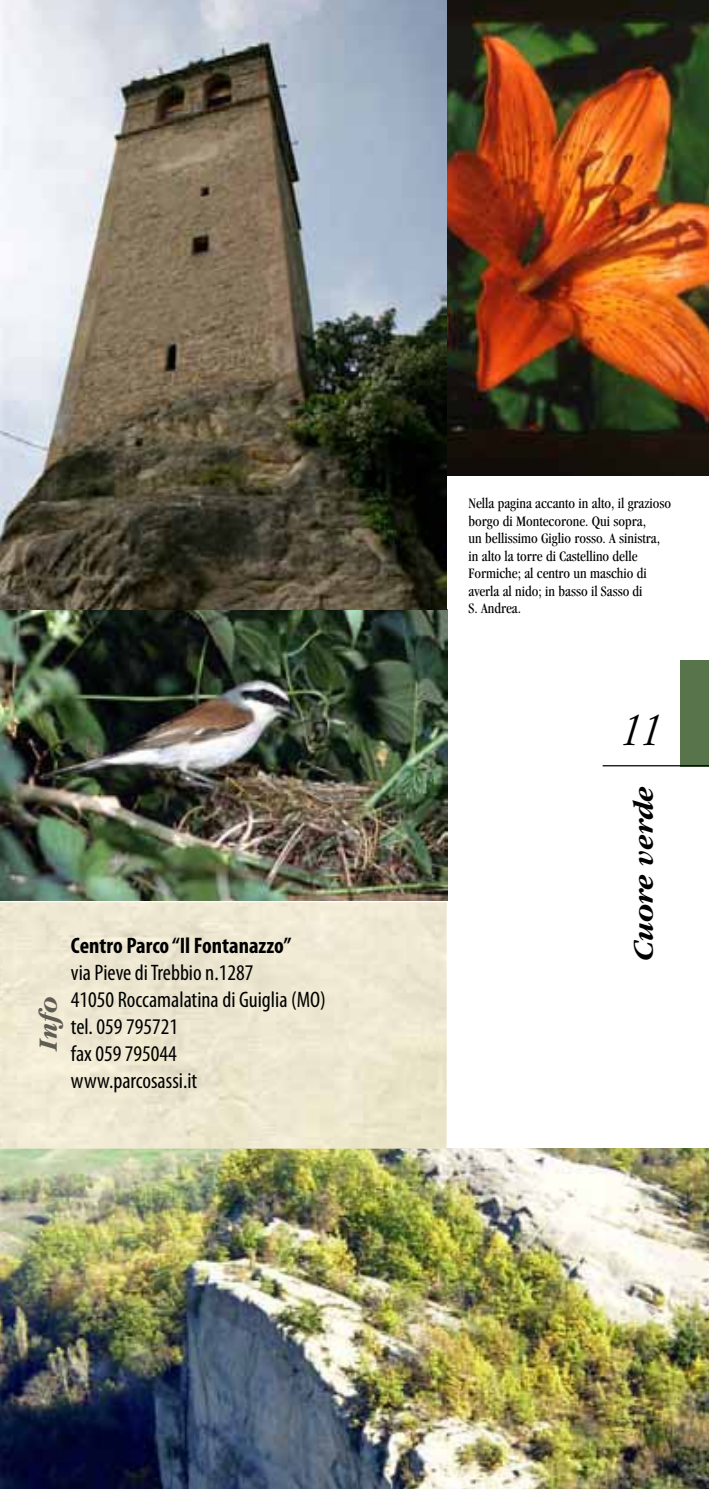
<style>
.page{position:relative;width:709px;height:1489px;background:#fff}
.page>*{position:absolute;margin:0;border:0;box-sizing:border-box;transform-origin:0 0}
.t1{font:italic 300 condensed 47.5px "Garamond";color:#000}
.t2{font:italic 700 30px "Garamond";letter-spacing:-.005em;color:#000}
.t3{font:italic 700 27.5px "Garamond";color:#5f5d54}
.t4{font:condensed 22.5px/27px "Myriad Pro";color:#000}
.t5{font:700 condensed 22.5px "Myriad Pro";color:#000}
.t6{font:condensed 15px/17.5px "Garamond";color:#000}
.s1{color:#5f5c54}
</style>
<div class="page">
<img style="left:447px;top:0;width:262px;height:475px">
<img style="left:0;top:1148px;width:709px;height:340px">
<img style="left:0;top:0;width:447px;height:900px">
<div style="left:680px;top:660px;width:29px;height:106px;background:#57744b"></div>
<hr style="left:602px;top:765px;width:107px;height:1px;background:#000">
<h3 class="t5" style="left:71px;top:936px;width:222px">Centro Parco “Il Fontanazzo”</h3>
<h3 class="t4" style="left:71px;top:960px;width:256px">via Pieve di Trebbio n.1287<br>41050 Roccamalatina di Guiglia (MO) tel. 059 795721<br>fax 059 795044<br>www.parcosassi.it</h3>
<h3 class="t3" style="left:38px;top:1051px;width:56px;rotate:-90deg">In<span class="s1">fo</span></h3>
<p class="t6" style="left:468px;top:495px;width:204px">Nella pagina accanto in alto, il grazioso borgo di Montecorone. Qui sopra,<br>un bellissimo Giglio rosso. A sinistra, in alto la torre di Castellino delle<br>Formiche; al centro un maschio di averla al nido; in basso il Sasso di<br>S. Andrea.</p>
<h1 class="t1" style="left:621px;top:710px;width:43px">11</h1>
<h2 class="t2" style="left:632px;top:961px;width:177px;rotate:-90deg">Cuore verde</h2>
</div>
